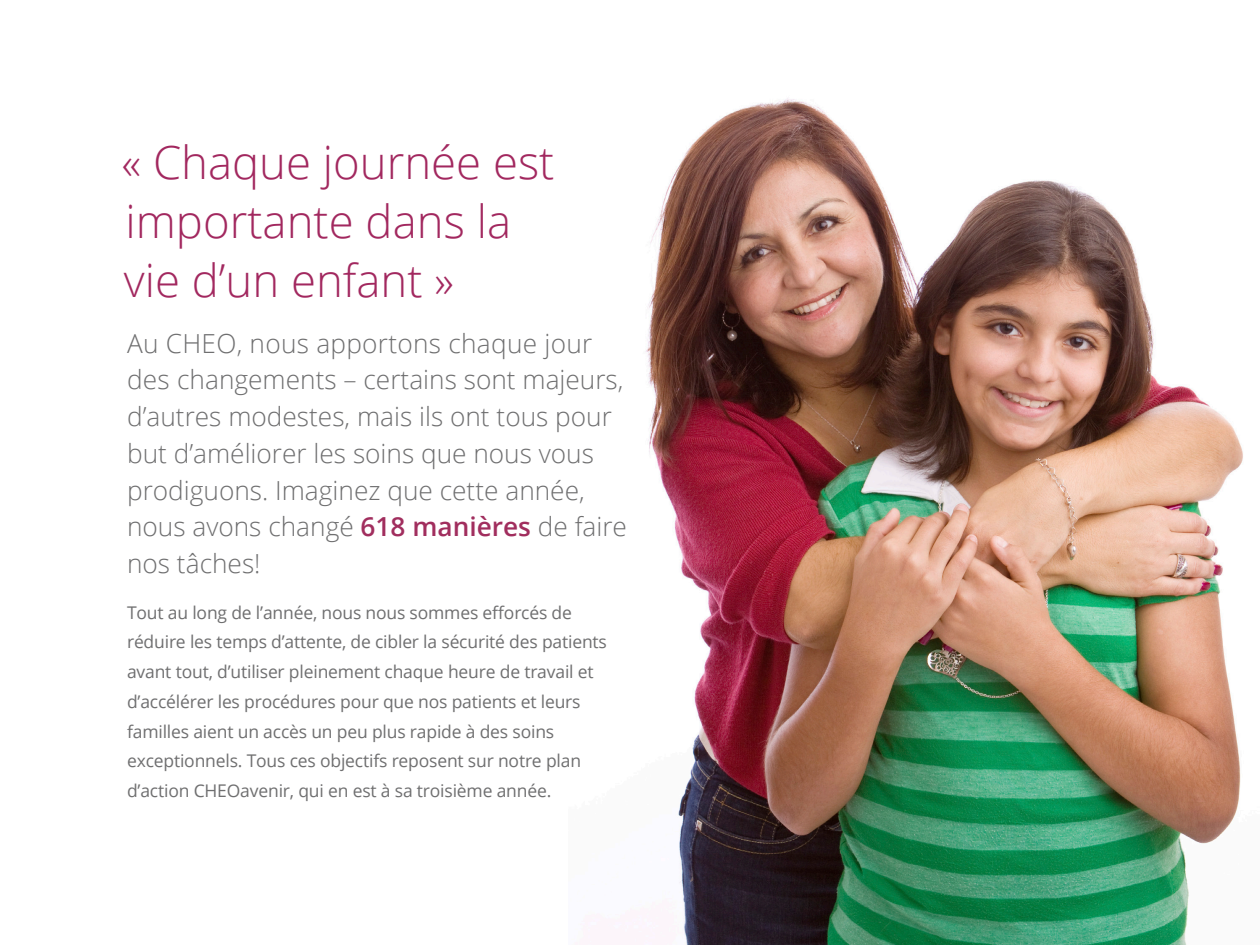
<style>
.page{position:relative;width:1260px;height:945px;background:#fff}
.page>*{position:absolute;margin:0;border:0;box-sizing:border-box;transform-origin:0 0}
.t1{font:300 45.5px "Open Sans";color:#a2285f}
.t2{font:300 26.25px/36.8px "Open Sans";color:#6f6f70}
.t3{font:17.5px/29.8px "Open Sans";letter-spacing:-.01em;color:#6f6f70}
.s1{font-weight:600;color:#a12e5e}
</style>
<div class="page">
<img style="left:645px;top:98px;width:598px;height:847px">
<p class="t1" style="left:122px;top:131px;width:434px">« Chaque journée est</p>
<p class="t1" style="left:126px;top:190px;width:387px">importante dans la</p>
<p class="t1" style="left:124px;top:250px;width:332px">vie d’un enfant »</p>
<p class="t2" style="left:127px;top:324px;width:502px">Au CHEO, nous apportons chaque jour des changements – certains sont majeurs, d’autres modestes, mais ils ont tous pour but d’améliorer les soins que nous vous prodiguons. Imaginez que cette année, nous avons changé <span class="s1">618 manières</span> de faire nos tâches!</p>
<p class="t3" style="left:127px;top:597px;width:481px">Tout au long de l’année, nous nous sommes efforcés de réduire les temps d’attente, de cibler la sécurité des patients avant tout, d’utiliser pleinement chaque heure de travail et d’accélérer les procédures pour que nos patients et leurs familles aient un accès un peu plus rapide à des soins exceptionnels. Tous ces objectifs reposent sur notre plan d’action CHEOavenir, qui en est à sa troisième année.</p>
</div>
